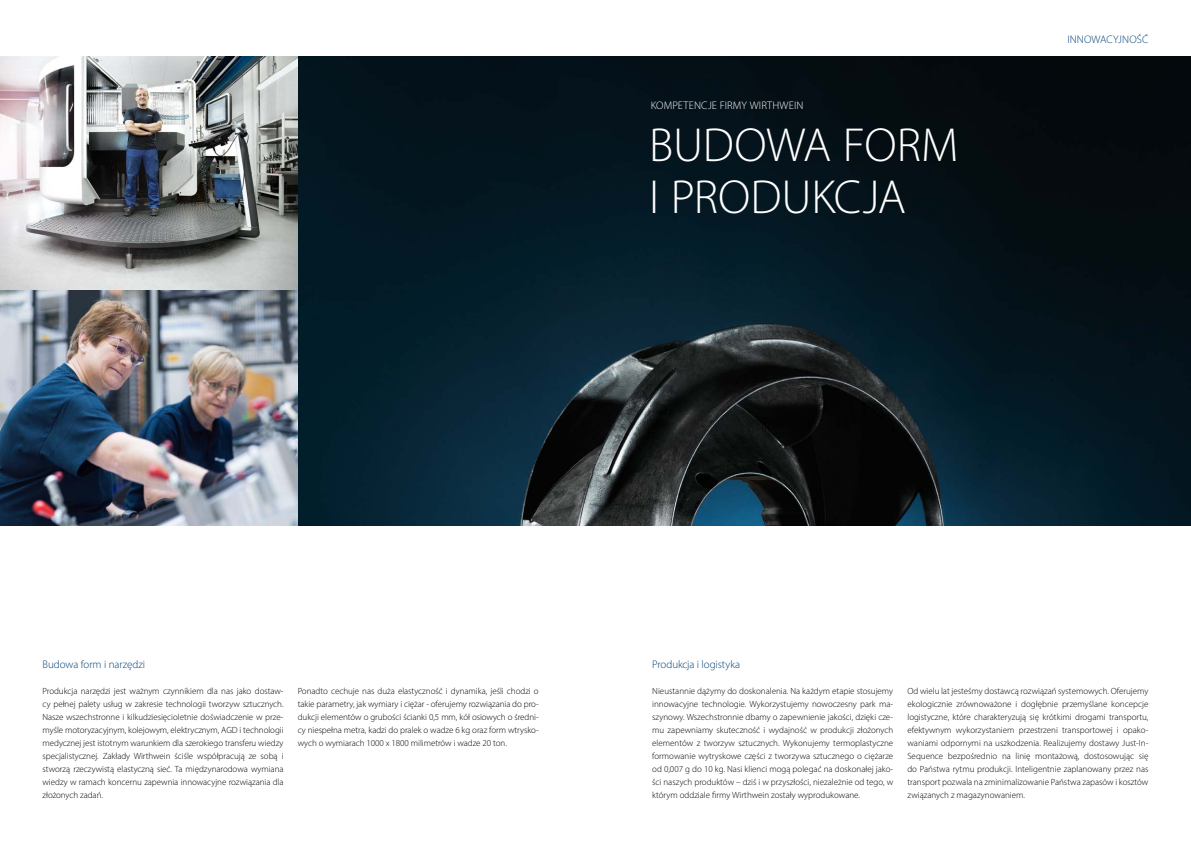
<style>
.page{position:relative;width:1191px;height:842px;background:#fff}
.page>*{position:absolute;margin:0;border:0;box-sizing:border-box;transform-origin:0 0}
.t1{font:300 48px/52px "Myriad Pro";letter-spacing:-.005em;color:#fff}
.t2{font:300 11px "Myriad Pro";letter-spacing:-.005em;color:#004177}
.t3{font:300 11px "Myriad Pro";letter-spacing:.015em;color:#fff}
.t4{font:300 9px/13px "Myriad Pro";letter-spacing:-.005em;color:#000;text-align:justify}
</style>
<div class="page">
<img style="left:0;top:57px;width:1191px;height:468px">
<p class="t3" style="left:651px;top:98px;width:154px">KOMPETENCJE FIRMY WIRTHWEIN</p>
<h1 class="t1" style="left:649px;top:118px;width:311px">BUDOWA FORM<br>I PRODUKCJA</h1>
<p class="t2" style="left:1067px;top:32px;width:82px">INNOWACYJNOŚĆ</p>
<p class="t2" style="left:43px;top:657px;width:104px">Budowa form i narzędzi</p>
<p class="t2" style="left:652px;top:657px;width:89px">Produkcja i logistyka</p>
<p class="t4" style="left:298px;top:684px;width:242px">Ponadto cechuje nas duża elastyczność i dynamika, jeśli chodzi o takie parametry, jak wymiary i ciężar - oferujemy rozwiązania do pro&shy;dukcji elementów o grubości ścianki 0,5 mm, kół osiowych o średni&shy;cy niespełna metra, kadzi do pralek o wadze 6 kg oraz form wtrysko&shy;wych o wymiarach 1000 x 1800 milimetrów i wadze 20 ton.</p>
<p class="t4" style="left:907px;top:684px;width:242px">Od wielu lat jesteśmy dostawcą rozwiązań systemowych. Oferujemy ekologicznie zrównoważone i dogłębnie przemyślane koncepcje logistyczne, które charakteryzują się krótkimi drogami transportu, efektywnym wykorzystaniem przestrzeni transportowej i opako&shy;waniami odpornymi na uszkodzenia. Realizujemy dostawy Just-In-Sequence bezpośrednio na linię montażową, dostosowując się do Państwa rytmu produkcji. Inteligentnie zaplanowany przez nas transport pozwala na zminimalizowanie Państwa zapasów i kosztów związanych z magazynowaniem.</p>
<p class="t4" style="left:43px;top:684px;width:242px">Produkcja narzędzi jest ważnym czynnikiem dla nas jako dostaw&shy;cy pełnej palety usług w zakresie technologii tworzyw sztucznych.<br>Nasze wszechstronne i kilkudziesięcioletnie doświadczenie w prze&shy;myśle motoryzacyjnym, kolejowym, elektrycznym, AGD i technologii medycznej jest istotnym warunkiem dla szerokiego transferu wiedzy specjalistycznej. Zakłady Wirthwein ściśle współpracują ze sobą i stworzą rzeczywistą elastyczną sieć. Ta międzynarodowa wymiana wiedzy w ramach koncernu zapewnia innowacyjne rozwiązania dla złożonych zadań.</p>
<p class="t4" style="left:652px;top:684px;width:242px">Nieustannie dążymy do doskonalenia. Na każdym etapie stosujemy innowacyjne technologie. Wykorzystujemy nowoczesny park ma&shy;szynowy. Wszechstronnie dbamy o zapewnienie jakości, dzięki cze&shy;mu zapewniamy skuteczność i wydajność w produkcji złożonych elementów z tworzyw sztucznych. Wykonujemy termoplastyczne formowanie wytryskowe części z tworzywa sztucznego o ciężarze od 0,007 g do 10 kg. Nasi klienci mogą polegać na doskonałej jako&shy;ści naszych produktów – dziś i w przyszłości, niezależnie od tego, w którym oddziale firmy Wirthwein zostały wyprodukowane.</p>
</div>
